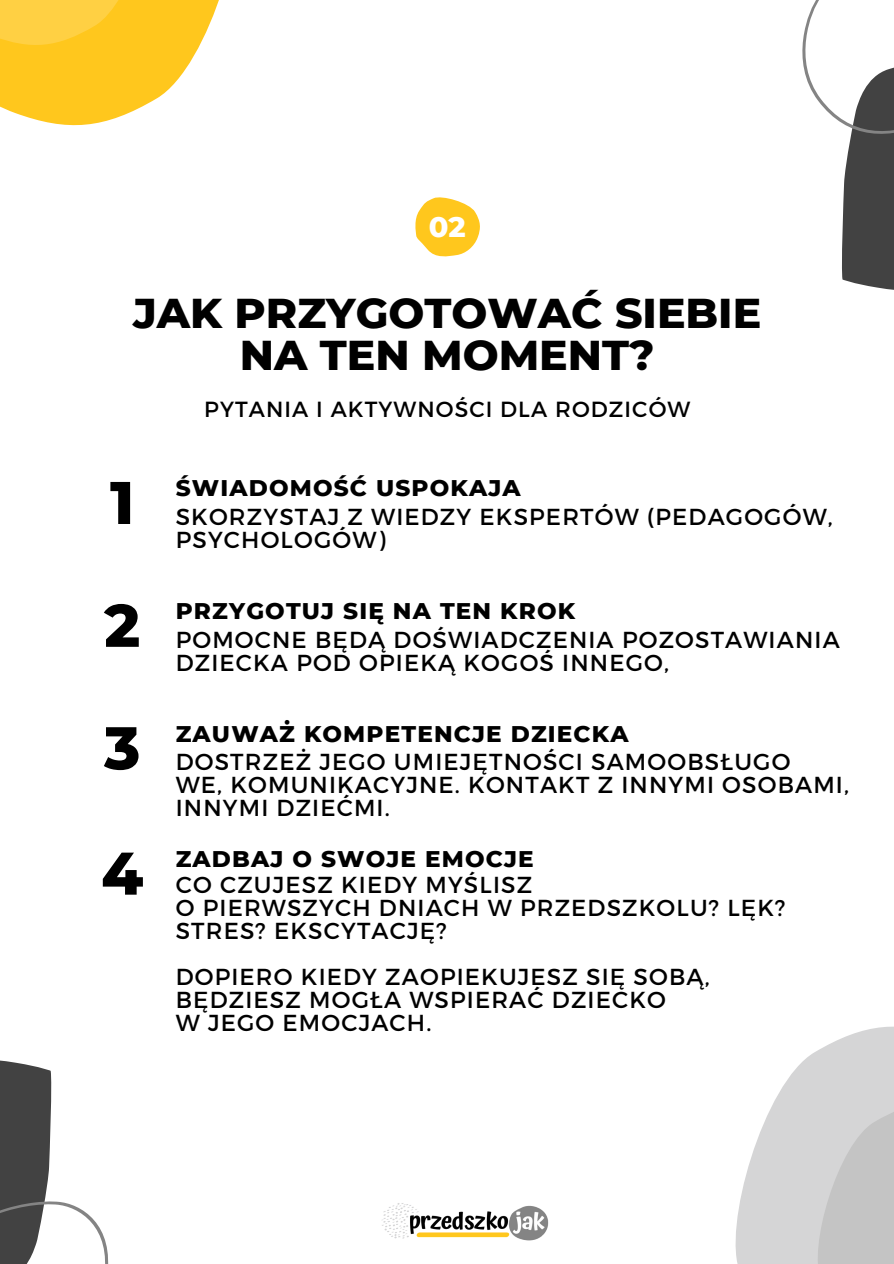
<style>
.page{position:relative;width:894px;height:1264px;background:#fff}
.page>*{position:absolute;margin:0;border:0;box-sizing:border-box;transform-origin:0 0}
.t1{font:800 60px "Montserrat";color:#000}
.t2{font:800 42.45px/42.3px "Montserrat";color:#000;text-align:center}
.t3{font:800 28.8px "Montserrat";color:#fff}
.t4{font:23.1px/23px "Montserrat";letter-spacing:.05em;color:#000}
.t5{font:800 23.1px "Montserrat";letter-spacing:.05em;color:#000}
.t6{font:800 22.35px/22.4px "Montserrat";color:#fff}
.t7{font:21.9px "Montserrat";letter-spacing:.05em;color:#000}
</style>
<div class="page">
<svg style="left:0;top:0;width:219px;height:126px"></svg>
<svg style="left:735px;top:1026px;width:158px;height:237px"></svg>
<svg style="left:0;top:1060px;width:109px;height:203px"></svg>
<svg style="left:802px;top:0;width:91px;height:290px"></svg>
<img style="left:382px;top:1203px;width:167px;height:38px">
<svg style="left:415px;top:197px;width:65px;height:60px"></svg>
<p class="t6" style="left:450px;top:211px;width:17px">0<br>1</p>
<p class="t3" style="left:428px;top:209px;width:38px">02</p>
<p class="t2" style="left:133px;top:291px;width:629px">JAK PRZYGOTOWAĆ SIEBIE<br>NA TEN MOMENT?</p>
<p class="t1" style="left:110px;top:466px;width:26px">1</p>
<p class="t1" style="left:104px;top:588px;width:37px">2</p>
<p class="t1" style="left:104px;top:711px;width:38px">3</p>
<p class="t1" style="left:101px;top:836px;width:44px">4</p>
<p class="t7" style="left:204px;top:394px;width:487px">PYTANIA I AKTYWNOŚCI DLA RODZICÓW</p>
<p class="t5" style="left:176px;top:474px;width:346px">ŚWIADOMOŚĆ USPOKAJA</p>
<p class="t4" style="left:176px;top:504px;width:658px">SKORZYSTAJ Z WIEDZY EKSPERTÓW (PEDAGOGÓW,<br>PSYCHOLOGÓW)</p>
<p class="t5" style="left:176px;top:596px;width:401px">PRZYGOTUJ SIĘ NA TEN KROK</p>
<p class="t4" style="left:176px;top:627px;width:665px">POMOCNE BĘDĄ DOŚWIADCZENIA POZOSTAWIANIA<br>DZIECKA POD OPIEKĄ KOGOŚ INNEGO,</p>
<p class="t5" style="left:176px;top:719px;width:454px">ZAUWAŻ KOMPETENCJE DZIECKA</p>
<p class="t4" style="left:176px;top:748px;width:616px">DOSTRZEŻ JEGO UMIEJĘTNOŚCI SAMOOBSŁUGO</p>
<p class="t4" style="left:176px;top:771px;width:674px">WE, KOMUNIKACYJNE. KONTAKT Z INNYMI OSOBAMI,<br>INNYMI DZIEĆMI.</p>
<p class="t5" style="left:176px;top:844px;width:359px">ZADBAJ O SWOJE EMOCJE</p>
<p class="t4" style="left:176px;top:872px;width:358px">CO CZUJESZ KIEDY MYŚLISZ</p>
<p class="t4" style="left:176px;top:895px;width:611px">O PIERWSZYCH DNIACH W PRZEDSZKOLU? LĘK?<br>STRES? EKSCYTACJĘ?</p>
<p class="t4" style="left:176px;top:964px;width:535px">DOPIERO KIEDY ZAOPIEKUJESZ SIĘ SOBĄ,<br>BĘDZIESZ MOGŁA WSPIERAĆ DZIECKO</p>
<p class="t4" style="left:176px;top:1010px;width:257px">W JEGO EMOCJACH.</p>
</div>
